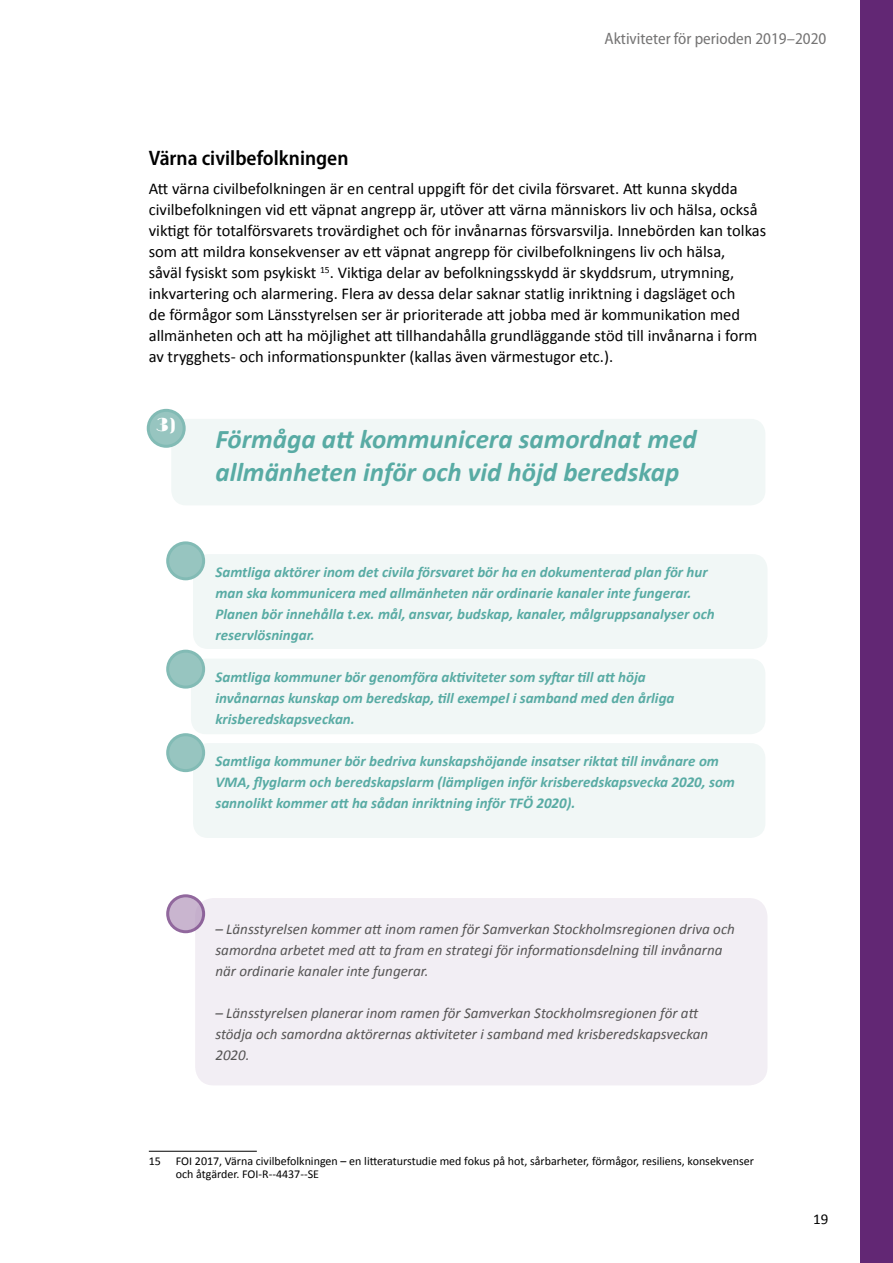
<style>
.page{position:relative;width:893px;height:1263px;background:#fff}
.page>*{position:absolute;margin:0;border:0;box-sizing:border-box;transform-origin:0 0}
.t1{font:italic 700 27px/33px "Calibri";color:#58aba4}
.t2{font:600 semi-condensed 21px "Myriad Pro";color:#000}
.t3{font:19.2px "Broadway";color:#fff}
.t4{font:16.5px/21px "Calibri";color:#000}
.t5{font:semi-condensed 16.5px "Myriad Pro";color:#757474}
.t6{font:italic 700 15px/21px "Calibri";color:#58aba4}
.t7{font:italic 15px/21px "Calibri";color:#555454}
.t8{font:15px "Calibri";color:#000}
.t9{font:12px/13.5px "Calibri";color:#000}
</style>
<div class="page">
<div style="left:860px;top:0;width:33px;height:1263px;background:#622774"></div>
<div style="left:195px;top:898px;width:572px;height:187px;background:#f2eef4;border-radius:18px"></div>
<div style="left:193px;top:554px;width:574px;height:95px;background:#f1f7f6;border-radius:15px"></div>
<div style="left:191px;top:659px;width:574px;height:75px;background:#f1f7f6;border-radius:15px"></div>
<div style="left:171px;top:419px;width:594px;height:86px;background:#f1f7f6;border-radius:15px"></div>
<div style="left:193px;top:743px;width:572px;height:95px;background:#f1f7f6;border-radius:15px"></div>
<div style="left:168px;top:543px;width:36px;height:36px;background:#97c5c0;border-radius:50%"></div>
<div style="left:166px;top:541px;width:39px;height:39px;border:3px solid #82bbb5;border-radius:50%"></div>
<div style="left:168px;top:651px;width:36px;height:36px;background:#97c5c0;border-radius:50%"></div>
<div style="left:166px;top:650px;width:39px;height:39px;border:3px solid #82bbb5;border-radius:50%"></div>
<div style="left:168px;top:735px;width:36px;height:36px;background:#97c5c0;border-radius:50%"></div>
<div style="left:166px;top:733px;width:39px;height:39px;border:3px solid #82bbb5;border-radius:50%"></div>
<hr style="left:149px;top:1151px;width:108px;height:1px;background:#000">
<div style="left:148px;top:410px;width:36px;height:36px;background:#97c5c0;border-radius:50%"></div>
<div style="left:147px;top:409px;width:39px;height:39px;border:3px solid #82bbb5;border-radius:50%"></div>
<svg style="left:168px;top:896px;width:36px;height:36px"></svg>
<div style="left:166px;top:894px;width:39px;height:39px;border:3px solid #622774;border-radius:50%"></div>
<p class="t5" style="left:605px;top:30px;width:223px">Aktiviteter för perioden 2019–2020</p>
<p class="t2" style="left:149px;top:146px;width:201px">Värna civilbefolkningen</p>
<p class="t4" style="left:149px;top:178px;width:619px">Att värna civilbefolkningen är en central uppgift för det civila försvaret. Att kunna skydda civilbefolkningen vid ett väpnat angrepp är, utöver att värna människors liv och hälsa, också viktigt för totalförsvarets trovärdighet och för invånarnas försvarsvilja. Innebörden kan tolkas som att mildra konsekvenser av ett väpnat angrepp för civilbefolkningens liv och hälsa,<br>såväl fysiskt som psykiskt <sup>15</sup>. Viktiga delar av befolkningsskydd är skyddsrum, utrymning, inkvartering och alarmering. Flera av dessa delar saknar statlig inriktning i dagsläget och<br>de förmågor som Länsstyrelsen ser är prioriterade att jobba med är kommunikation med allmänheten och att ha möjlighet att tillhandahålla grundläggande stöd till invånarna i form av trygghets- och informationspunkter (kallas även värmestugor etc.).</p>
<p class="t3" style="left:156px;top:413px;width:21px">3)</p>
<h1 class="t1" style="left:215px;top:423px;width:483px">Förmåga att kommunicera samordnat med allmänheten inför och vid höjd beredskap</h1>
<p class="t6" style="left:215px;top:562px;width:501px">Samtliga aktörer inom det civila försvaret bör ha en dokumenterad plan för hur man ska kommunicera med allmänheten när ordinarie kanaler inte fungerar.<br>Planen bör innehålla t.ex. mål, ansvar, budskap, kanaler, målgruppsanalyser och reservlösningar.</p>
<p class="t6" style="left:215px;top:667px;width:461px">Samtliga kommuner bör genomföra aktiviteter som syftar till att höja invånarnas kunskap om beredskap, till exempel i samband med den årliga krisberedskapsveckan.</p>
<p class="t6" style="left:215px;top:751px;width:521px">Samtliga kommuner bör bedriva kunskapshöjande insatser riktat till invånare om<br>VMA, flyglarm och beredskapslarm (lämpligen inför krisberedskapsvecka 2020, som sannolikt kommer att ha sådan inriktning inför TFÖ 2020).</p>
<p class="t7" style="left:215px;top:918px;width:521px">– Länsstyrelsen kommer att inom ramen för Samverkan Stockholmsregionen driva och samordna arbetet med att ta fram en strategi för informationsdelning till invånarna när ordinarie kanaler inte fungerar.</p>
<p class="t7" style="left:215px;top:1002px;width:494px">– Länsstyrelsen planerar inom ramen för Samverkan Stockholmsregionen för att stödja och samordna aktörernas aktiviteter i samband med krisberedskapsveckan<br>2020.</p>
<p class="t9" style="left:176px;top:1154px;width:579px;text-indent:-27px">15 FOI 2017, Värna civilbefolkningen – en litteraturstudie med fokus på hot, sårbarheter, förmågor, resiliens, konsekvenser och åtgärder. FOI-R--4437--SE</p>
<p class="t8" style="left:813px;top:1210px;width:17px">19</p>
</div>
